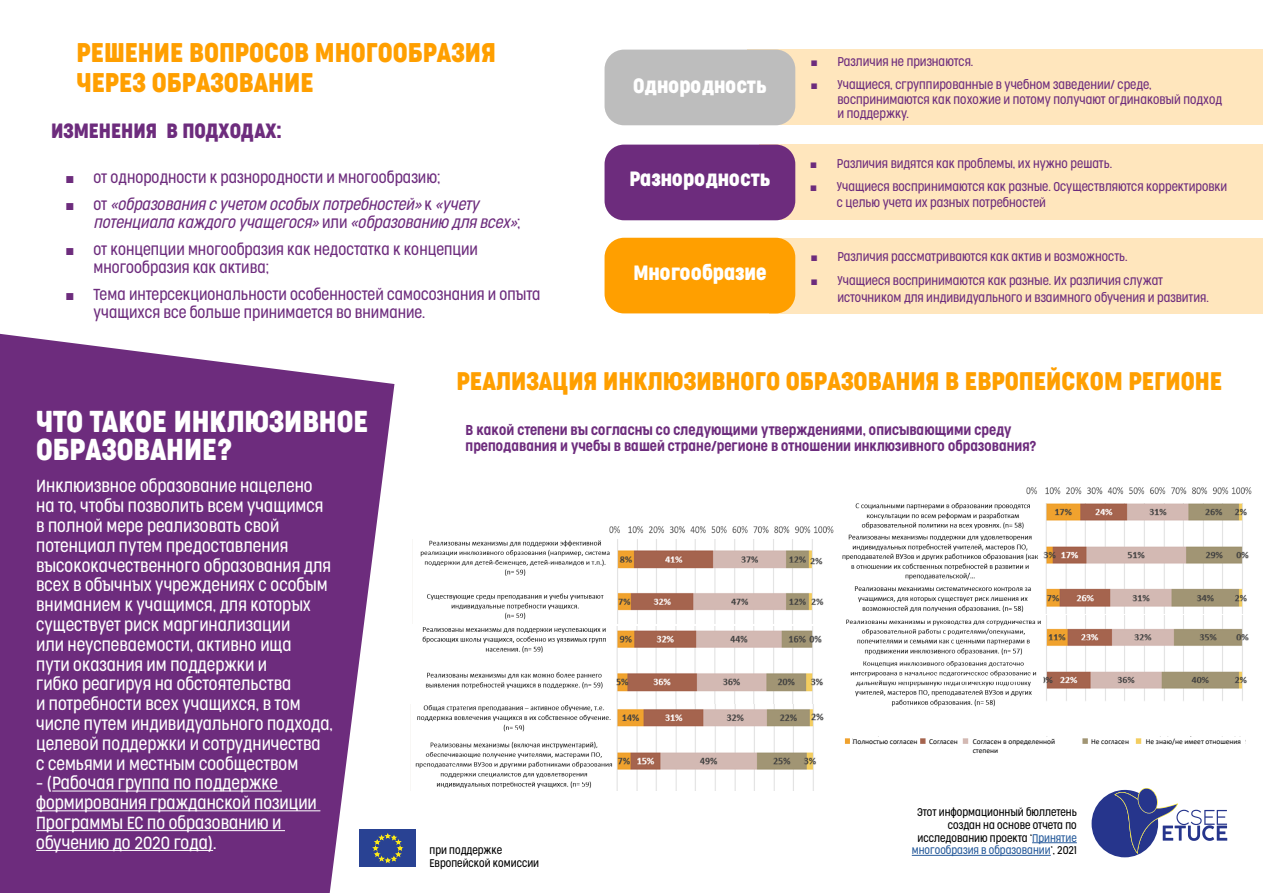
<style>
.page{position:relative;width:1263px;height:893px;background:#fff}
.page>*{position:absolute;margin:0;border:0;box-sizing:border-box;transform-origin:0 0}
.t1{font:28.5px/28.5px "Cocogoose Condensed";color:#fff}
.t2{font:25.5px/30.6px "Cocogoose Condensed";color:#ff9f00}
.t3{font:24px "Cocogoose Condensed";color:#ff9f00}
.t4{font:19.5px "Cocogoose Condensed";color:#fff}
.t5{font:19.5px "Cocogoose Condensed";color:#6d2c7d}
.t6{font:300 16.5px/19.8px "Cocogoose Condensed";color:#fff}
.t7{font:300 15px/18px "Cocogoose Condensed";color:#6d2c7d}
.t8{font:italic 300 15px/18px "Cocogoose Condensed";color:#6d2c7d}
.t9{font:300 13.5px/16.2px "Cocogoose Condensed";color:#6d2c7d}
.t10{font:300 12px/14.4px "Cocogoose Condensed";color:#6d2c7d}
.t11{font:300 10.5px/12.6px "Cocogoose Condensed";color:#000}
.t12{font:7.5px/9px "Calibri";color:#000}
.s1{font-family:"Arial Narrow";font-weight:400}
.s2{font-family:"Arial Narrow";font-weight:400;font-style:normal}
.s3{font-style:normal}
.s4{color:#275b9b}
</style>
<div class="page">
<svg style="left:1091px;top:788px;width:136px;height:69px"></svg>
<div style="left:360px;top:829px;width:56px;height:38px;background:#294293"></div>
<svg style="left:394px;top:835px;width:8px;height:27px"></svg>
<svg style="left:0;top:334px;width:394px;height:559px;background:#7d438b"></svg>
<hr style="left:52px;top:791px;width:230px;height:1px;background:#fff">
<hr style="left:36px;top:810px;width:284px;height:1px;background:#fff">
<hr style="left:36px;top:830px;width:249px;height:1px;background:#fff">
<hr style="left:36px;top:850px;width:177px;height:1px;background:#fff">
<img style="left:609px;top:526px;width:225px;height:8px">
<img style="left:415px;top:626px;width:409px;height:164px">
<img style="left:842px;top:503px;width:407px;height:111px">
<img style="left:846px;top:615px;width:402px;height:92px">
<img style="left:1026px;top:487px;width:226px;height:8px">
<img style="left:844px;top:736px;width:402px;height:8px">
<img style="left:420px;top:540px;width:404px;height:84px">
<div style="left:853px;top:737px;width:61px;height:9px;background:#fff"></div>
<div style="left:927px;top:737px;width:34px;height:9px;background:#fff"></div>
<div style="left:971px;top:737px;width:106px;height:9px;background:#fff"></div>
<div style="left:1089px;top:737px;width:35px;height:9px;background:#fff"></div>
<div style="left:1142px;top:737px;width:103px;height:9px;background:#fff"></div>
<hr style="left:1032px;top:842px;width:45px;height:1px;background:#275b9b">
<hr style="left:912px;top:855px;width:139px;height:1px;background:#275b9b">
<div style="left:747px;top:50px;width:516px;height:75px;background:#ffe6bd"></div>
<div style="left:760px;top:145px;width:503px;height:75px;background:#ffe6bd"></div>
<div style="left:769px;top:238px;width:494px;height:75px;background:#ffe6bd"></div>
<div style="left:604px;top:50px;width:191px;height:75px;background:#bdbdbd;border-radius:20px"></div>
<div style="left:604px;top:145px;width:191px;height:75px;background:#6d2c7d;border-radius:20px"></div>
<div style="left:604px;top:238px;width:191px;height:75px;background:#ff9f00;border-radius:20px"></div>
<h2 class="t2" style="left:77px;top:37px;width:421px">РЕШЕНИЕ ВОПРОСОВ МНОГООБРАЗИЯ<br>ЧЕРЕЗ ОБРАЗОВАНИЕ</h2>
<p class="t5" style="left:51px;top:118px;width:232px">ИЗМЕНЕНИЯ В ПОДХОДАХ:</p>
<p class="t7" style="left:67px;top:169px;width:375px"><span class="s1">■</span> от однородности к разнородности и многообразию;</p>
<p class="t8" style="left:94px;top:196px;width:429px;text-indent:-27px"><span class="s2">■</span> <span class="s3">от</span> «образования с учетом особых потребностей» <span class="s3">к</span> «учету потенциала каждого учащегося» <span class="s3">или</span> «образованию для всех»<span class="s3">;</span></p>
<p class="t7" style="left:94px;top:241px;width:386px;text-indent:-27px"><span class="s1">■</span> от концепции многообразия как недостатка к концепции многообразия как актива;</p>
<p class="t7" style="left:94px;top:286px;width:449px;text-indent:-27px"><span class="s1">■</span> Тема интерсекциональности особенностей самосознания и опыта учащихся все больше принимается во внимание.</p>
<p class="t4" style="left:633px;top:72px;width:135px">Однородность</p>
<p class="t4" style="left:629px;top:165px;width:143px">Разнородность</p>
<p class="t4" style="left:633px;top:260px;width:135px">Многообразие</p>
<p class="t10" style="left:811px;top:54px;width:163px"><span class="s1">■</span> Различия не признаются.</p>
<p class="t10" style="left:837px;top:77px;width:386px;text-indent:-26px"><span class="s1">■</span> Учащиеся, сгруппированные в учебном заведении/ среде, воспринимаются как похожие и потому получают огдинаковый подход и поддержку.</p>
<p class="t10" style="left:811px;top:157px;width:303px"><span class="s1">■</span> Различия видятся как проблемы, их нужно решать.</p>
<p class="t10" style="left:837px;top:179px;width:392px;line-height:15.6px;text-indent:-26px"><span class="s1">■</span> Учащиеся воспринимаются как разные. Осуществляются корректировки с целью учета их разных потребностей</p>
<p class="t10" style="left:811px;top:250px;width:318px"><span class="s1">■</span> Различия рассматриваются как актив и возможность.</p>
<p class="t10" style="left:837px;top:271px;width:373px;line-height:17.2px;text-indent:-26px"><span class="s1">■</span> Учащиеся воспринимаются как разные. Их различия служат источником для индивидуального и взаимного обучения и развития.</p>
<h1 class="t1" style="left:36px;top:407px;width:334px">ЧТО ТАКОЕ ИНКЛЮЗИВНОЕ<br>ОБРАЗОВАНИЕ?</h1>
<p class="t6" style="left:36px;top:476px;width:298px">Инклюизвное образование нацелено на то, чтобы позволить всем учащимся в полной мере реализовать свой потенциал путем предоставления высококачественного образования для всех в обычных учреждениях с особым вниманием к учащимся, для которых существует риск маргинализации<br>или неуспеваемости, активно ища<br>пути оказания им поддержки и<br>гибко реагируя на обстоятельства<br>и потребности всех учащихся, в том числе путем индивидуального подхода, целевой поддержки и сотрудничества с семьями и местным сообществом</p>
<p class="t6" style="left:36px;top:773px;width:282px">– (Рабочая группа по поддержке формирования гражданской позиции<br>Программы ЕС по образованию и обучению до 2020 года).</p>
<h3 class="t3" style="left:456px;top:365px;width:767px">РЕАЛИЗАЦИЯ ИНКЛЮЗИВНОГО ОБРАЗОВАНИЯ В ЕВРОПЕЙСКОМ РЕГИОНЕ</h3>
<p class="t9" style="left:466px;top:422px;width:572px">В какой степени вы согласны со следующими утверждениями, описывающими среду преподавания и учебы в вашей стране/регионе в отношении инклюзивного образования?</p>
<p class="t11" style="left:429px;top:844px;width:111px">при поддержке<br>Европейской комиссии</p>
<p class="t12" style="left:853px;top:737px;width:66px">Полностью согласен</p>
<p class="t12" style="left:929px;top:737px;width:30px">Согласен</p>
<p class="t12" style="left:973px;top:737px;width:84px">Согласен в определенной степени</p>
<p class="t12" style="left:1091px;top:737px;width:39px">Не согласен</p>
<p class="t12" style="left:1146px;top:737px;width:97px">Не знаю/не имеет отношения</p>
<p class="t11" style="left:912px;top:806px;width:167px;text-align:right">Этот информационный бюллетень создан на основе отчета по исследованию проекта ‘<span class="s4">Принятие многообразия в образовании</span>’, 2021</p>
</div>
